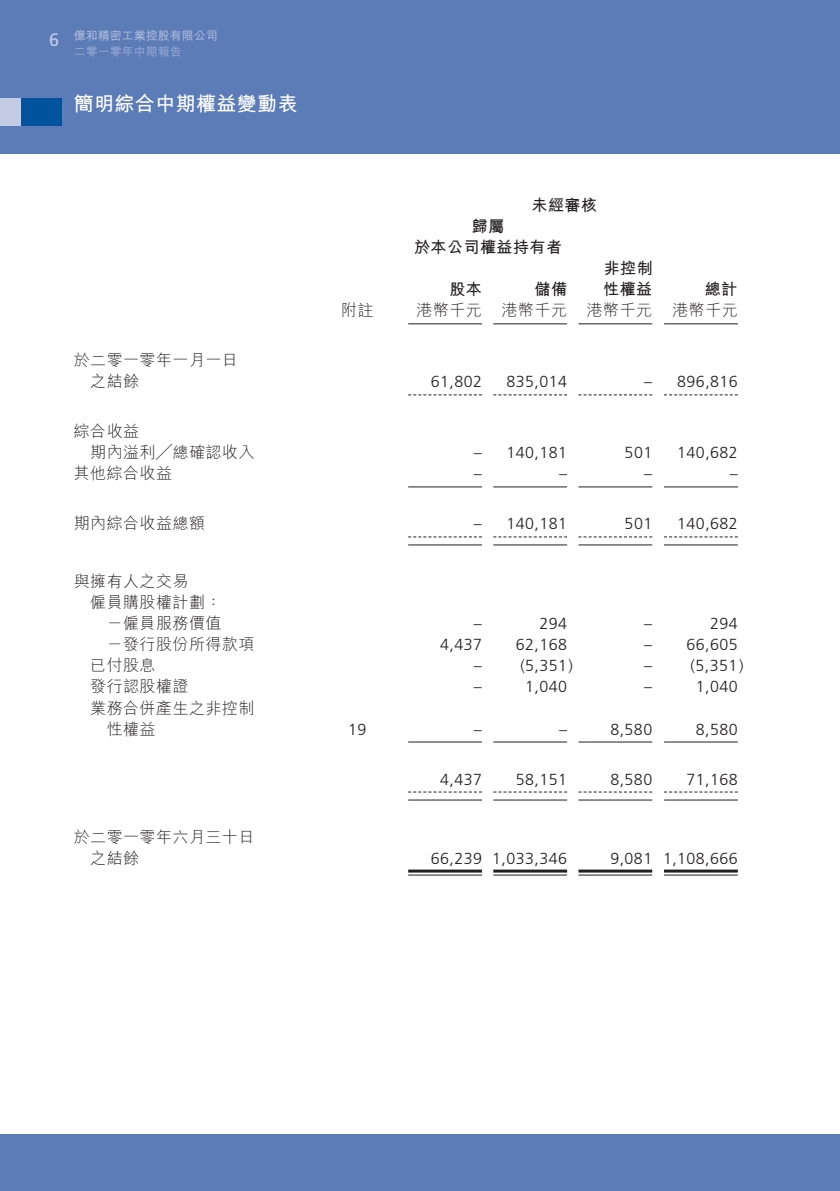
<style>
.page{position:relative;width:840px;height:1191px;background:#fff}
.page>*{position:absolute;margin:0;border:0;box-sizing:border-box;transform-origin:0 0}
.t1{font:20px "M Hei HK Bold E Ten B5 H";letter-spacing:.02em;color:#fff}
.t2{font:300 16px "Frutiger LT Std";letter-spacing:.03em;color:#231f20}
.t3{font:16px/21px "M Hei HK Light E Ten B5 H";letter-spacing:.03em;color:#231f20}
.t4{font:16px/21px "M Hei HK Bold E Ten B5 H";letter-spacing:.03em;color:#231f20;text-align:center}
.t5{font:12px/16px "M Hei HK Bold E Ten B5 H";color:#abb8da}
.s1{font-family:"Frutiger LT Std";font-size:18px;color:#c3cbe5}
.s2{color:#92a4d0}
</style>
<div class="page">
<div style="left:0;top:0;width:839px;height:154px;background:#5c7cb8"></div>
<div style="left:0;top:99px;width:62px;height:27px;background:#01539e"></div>
<div style="left:0;top:99px;width:21px;height:27px;background:#c3cbe5"></div>
<div style="left:0;top:1134px;width:839px;height:57px;background:#5c7cb8"></div>
<hr style="left:839px;top:0;width:1px;height:154px;background:#5c7cb8">
<hr style="left:839px;top:1134px;width:1px;height:57px;background:#5c7cb8">
<hr style="left:408px;top:323px;width:73px;height:1px;background:#231f20">
<hr style="left:493px;top:323px;width:73px;height:1px;background:#231f20">
<hr style="left:578px;top:323px;width:74px;height:1px;background:#231f20">
<hr style="left:663px;top:323px;width:74px;height:1px;background:#231f20">
<svg style="left:408px;top:394px;width:73px;height:1px"></svg>
<svg style="left:493px;top:394px;width:73px;height:1px"></svg>
<svg style="left:578px;top:394px;width:74px;height:1px"></svg>
<svg style="left:664px;top:394px;width:73px;height:1px"></svg>
<hr style="left:408px;top:486px;width:73px;height:1px;background:#231f20">
<hr style="left:493px;top:486px;width:73px;height:1px;background:#231f20">
<hr style="left:578px;top:486px;width:74px;height:1px;background:#231f20">
<hr style="left:663px;top:486px;width:74px;height:1px;background:#231f20">
<svg style="left:408px;top:536px;width:73px;height:1px"></svg>
<svg style="left:493px;top:536px;width:73px;height:1px"></svg>
<svg style="left:578px;top:536px;width:74px;height:1px"></svg>
<svg style="left:664px;top:536px;width:73px;height:1px"></svg>
<hr style="left:408px;top:544px;width:73px;height:1px;background:#231f20">
<hr style="left:493px;top:544px;width:73px;height:1px;background:#231f20">
<hr style="left:578px;top:544px;width:74px;height:1px;background:#231f20">
<hr style="left:663px;top:544px;width:74px;height:1px;background:#231f20">
<hr style="left:408px;top:741px;width:73px;height:1px;background:#231f20">
<hr style="left:493px;top:741px;width:73px;height:1px;background:#231f20">
<hr style="left:578px;top:741px;width:74px;height:1px;background:#231f20">
<hr style="left:663px;top:741px;width:74px;height:1px;background:#231f20">
<svg style="left:408px;top:791px;width:73px;height:1px"></svg>
<svg style="left:493px;top:791px;width:73px;height:1px"></svg>
<svg style="left:578px;top:791px;width:74px;height:1px"></svg>
<svg style="left:664px;top:791px;width:73px;height:1px"></svg>
<hr style="left:408px;top:799px;width:73px;height:1px;background:#231f20">
<hr style="left:493px;top:799px;width:73px;height:1px;background:#231f20">
<hr style="left:578px;top:799px;width:74px;height:1px;background:#231f20">
<hr style="left:663px;top:799px;width:74px;height:1px;background:#231f20">
<hr style="left:408px;top:869px;width:73px;height:3px;background:#231f20">
<hr style="left:408px;top:874px;width:73px;height:1px;background:#231f20">
<hr style="left:493px;top:869px;width:73px;height:3px;background:#231f20">
<hr style="left:493px;top:874px;width:73px;height:1px;background:#231f20">
<hr style="left:578px;top:869px;width:74px;height:3px;background:#231f20">
<hr style="left:578px;top:874px;width:74px;height:1px;background:#231f20">
<hr style="left:663px;top:869px;width:74px;height:3px;background:#231f20">
<hr style="left:663px;top:874px;width:74px;height:1px;background:#231f20">
<p class="t5" style="left:74px;top:29px;width:145px;text-indent:-25px"><span class="s1">6</span> 億和精密工業控股有限公司<span class="s2">二零一零年中期報告</span></p>
<p class="t1" style="left:74px;top:95px;width:225px">簡明綜合中期權益變動表</p>
<p class="t3" style="left:90px;top:352px;width:149px;text-indent:-16px">於二零一零年一月一日之結餘</p>
<p class="t3" style="left:90px;top:423px;width:166px;text-indent:-16px">綜合收益<br>期內溢利╱總確認收入</p>
<p class="t4" style="left:531px;top:197px;width:67px">未經審核</p>
<p class="t4" style="left:414px;top:218px;width:149px">歸屬<br>於本公司權益持有者</p>
<p class="t4" style="left:603px;top:260px;width:50px">非控制</p>
<p class="t4" style="left:449px;top:281px;width:34px">股本</p>
<p class="t4" style="left:534px;top:281px;width:34px">儲備</p>
<p class="t4" style="left:602px;top:281px;width:50px">性權益</p>
<p class="t4" style="left:704px;top:281px;width:34px">總計</p>
<p class="t3" style="left:341px;top:302px;width:34px">附註</p>
<p class="t3" style="left:416px;top:302px;width:67px">港幣千元</p>
<p class="t3" style="left:501px;top:302px;width:67px">港幣千元</p>
<p class="t3" style="left:586px;top:302px;width:67px">港幣千元</p>
<p class="t3" style="left:672px;top:302px;width:67px">港幣千元</p>
<p class="t2" style="left:430px;top:376px;width:53px">61,802</p>
<p class="t2" style="left:506px;top:376px;width:62px">835,014</p>
<p class="t2" style="left:644px;top:376px;width:95px">– 896,816</p>
<p class="t2" style="left:473px;top:447px;width:95px">– 140,181</p>
<p class="t2" style="left:624px;top:447px;width:29px">501</p>
<p class="t2" style="left:677px;top:447px;width:62px">140,682</p>
<p class="t3" style="left:74px;top:465px;width:100px">其他綜合收益</p>
<p class="t2" style="left:473px;top:468px;width:9px">–</p>
<p class="t2" style="left:558px;top:468px;width:9px">–</p>
<p class="t2" style="left:644px;top:468px;width:9px">–</p>
<p class="t2" style="left:729px;top:468px;width:9px">–</p>
<p class="t3" style="left:74px;top:515px;width:133px">期內綜合收益總額</p>
<p class="t2" style="left:473px;top:518px;width:95px">– 140,181</p>
<p class="t2" style="left:624px;top:518px;width:29px">501</p>
<p class="t2" style="left:677px;top:518px;width:62px">140,682</p>
<p class="t3" style="left:74px;top:573px;width:116px">與擁有人之交易</p>
<p class="t3" style="left:90px;top:594px;width:133px">僱員購股權計劃：</p>
<p class="t3" style="left:107px;top:615px;width:116px">－僱員服務價值</p>
<p class="t2" style="left:473px;top:618px;width:9px">–</p>
<p class="t2" style="left:539px;top:618px;width:29px">294</p>
<p class="t2" style="left:644px;top:618px;width:9px">–</p>
<p class="t2" style="left:709px;top:618px;width:29px">294</p>
<p class="t3" style="left:107px;top:636px;width:149px">－發行股份所得款項</p>
<p class="t2" style="left:440px;top:639px;width:43px">4,437</p>
<p class="t2" style="left:515px;top:639px;width:53px">62,168</p>
<p class="t2" style="left:644px;top:639px;width:95px">– 66,605</p>
<p class="t3" style="left:90px;top:657px;width:67px">已付股息</p>
<p class="t2" style="left:473px;top:660px;width:100px">– (5,351 )</p>
<p class="t2" style="left:644px;top:660px;width:101px">– (5,351 )</p>
<p class="t3" style="left:90px;top:678px;width:100px">發行認股權證</p>
<p class="t2" style="left:473px;top:681px;width:9px">–</p>
<p class="t2" style="left:525px;top:681px;width:43px">1,040</p>
<p class="t2" style="left:644px;top:681px;width:9px">–</p>
<p class="t2" style="left:695px;top:681px;width:43px">1,040</p>
<p class="t3" style="left:107px;top:699px;width:149px;text-indent:-16px">業務合併產生之非控制性權益</p>
<p class="t2" style="left:348px;top:723px;width:20px">19</p>
<p class="t2" style="left:473px;top:723px;width:9px">–</p>
<p class="t2" style="left:558px;top:723px;width:9px">–</p>
<p class="t2" style="left:610px;top:723px;width:43px">8,580</p>
<p class="t2" style="left:695px;top:723px;width:43px">8,580</p>
<p class="t2" style="left:440px;top:773px;width:43px">4,437</p>
<p class="t2" style="left:515px;top:773px;width:53px">58,151</p>
<p class="t2" style="left:610px;top:773px;width:43px">8,580</p>
<p class="t2" style="left:686px;top:773px;width:53px">71,168</p>
<p class="t3" style="left:90px;top:828px;width:166px;text-indent:-16px">於二零一零年六月三十日之結餘</p>
<p class="t2" style="left:430px;top:852px;width:138px">66,239 1,033,346</p>
<p class="t2" style="left:610px;top:852px;width:129px">9,081 1,108,666</p>
</div>
